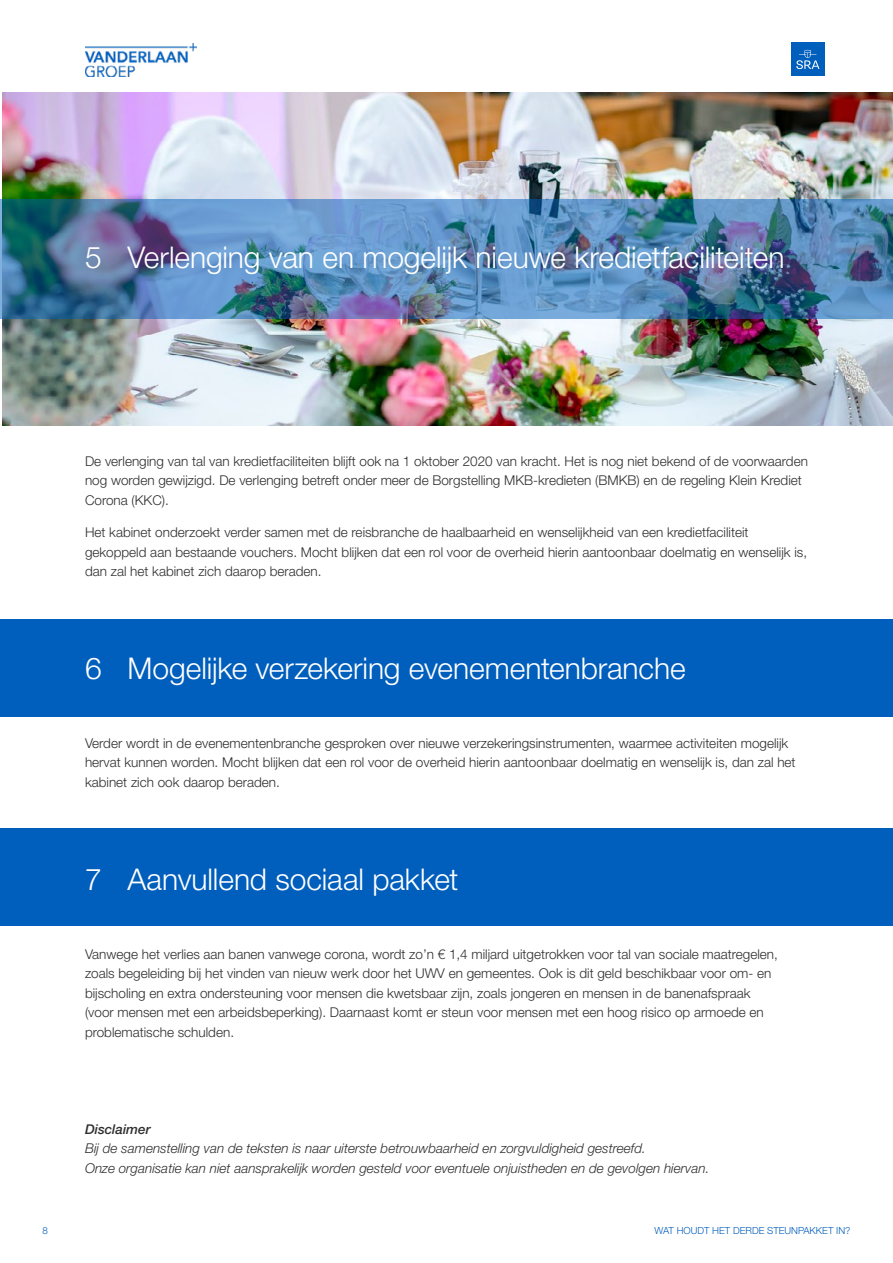
<style>
.page{position:relative;width:893px;height:1263px;background:#fff}
.page>*{position:absolute;margin:0;border:0;box-sizing:border-box;transform-origin:0 0}
.t1{font:300 30px "Helvetica Neue LT Std";letter-spacing:-.005em;color:#fff}
.t2{font:300 13.5px/19.5px "Helvetica Neue LT Std";color:#2f2f2f}
.t3{font:italic 300 13.5px/19.5px "Helvetica Neue LT Std";color:#2f2f2f}
.t4{font:italic 500 13.5px "Helvetica Neue LT Std";color:#2f2f2f}
.t5{font:300 9.75px "Helvetica Neue LT Std";color:#005ebc}
</style>
<div class="page">
<img style="left:2px;top:92px;width:891px;height:333px">
<img style="left:0;top:199px;width:893px;height:119px">
<div style="left:0;top:619px;width:893px;height:97px;background:#005ebc"></div>
<div style="left:0;top:828px;width:893px;height:98px;background:#005ebc"></div>
<div style="left:791px;top:43px;width:34px;height:33px;background:#005ebc"></div>
<svg style="left:796px;top:50px;width:23px;height:19px"></svg>
<img style="left:85px;top:43px;width:111px;height:33px">
<h1 class="t1" style="left:85px;top:239px;width:701px">5 Verlenging van en mogelijk nieuwe kredietfaciliteiten</h1>
<p class="t2" style="left:85px;top:451px;width:724px">De verlenging van tal van kredietfaciliteiten blijft ook na 1 oktober 2020 van kracht. Het is nog niet bekend of de voorwaarden nog worden gewijzigd. De verlenging betreft onder meer de Borgstelling MKB-kredieten (BMKB) en de regeling Klein Krediet<br>Corona (KKC).</p>
<p class="t2" style="left:85px;top:522px;width:723px">Het kabinet onderzoekt verder samen met de reisbranche de haalbaarheid en wenselijkheid van een kredietfaciliteit gekoppeld aan bestaande vouchers. Mocht blijken dat een rol voor de overheid hierin aantoonbaar doelmatig en wenselijk is, dan zal het kabinet zich daarop beraden.</p>
<h1 class="t1" style="left:85px;top:650px;width:602px">6 Mogelijke verzekering evenementenbranche</h1>
<p class="t2" style="left:85px;top:733px;width:712px">Verder wordt in de evenementenbranche gesproken over nieuwe verzekeringsinstrumenten, waarmee activiteiten mogelijk hervat kunnen worden. Mocht blijken dat een rol voor de overheid hierin aantoonbaar doelmatig en wenselijk is, dan zal het kabinet zich ook daarop beraden.</p>
<h1 class="t1" style="left:85px;top:861px;width:375px">7 Aanvullend sociaal pakket</h1>
<p class="t2" style="left:85px;top:944px;width:694px">Vanwege het verlies aan banen vanwege corona, wordt zo’n € 1,4 miljard uitgetrokken voor tal van sociale maatregelen, zoals begeleiding bij het vinden van nieuw werk door het UWV en gemeentes. Ook is dit geld beschikbaar voor om- en bijscholing en extra ondersteuning voor mensen die kwetsbaar zijn, zoals jongeren en mensen in de banenafspraak (voor mensen met een arbeidsbeperking). Daarnaast komt er steun voor mensen met een hoog risico op armoede en problematische schulden.</p>
<p class="t4" style="left:85px;top:1120px;width:67px">Disclaimer</p>
<p class="t3" style="left:85px;top:1138px;width:626px">Bij de samenstelling van de teksten is naar uiterste betrouwbaarheid en zorgvuldigheid gestreefd.<br>Onze organisatie kan niet aansprakelijk worden gesteld voor eventuele onjuistheden en de gevolgen hiervan.</p>
<p class="t5" style="left:43px;top:1224px;width:7px">8</p>
<p class="t5" style="left:654px;top:1224px;width:198px">WAT HOUDT HET DERDE STEUNPAKKET IN?</p>
</div>
